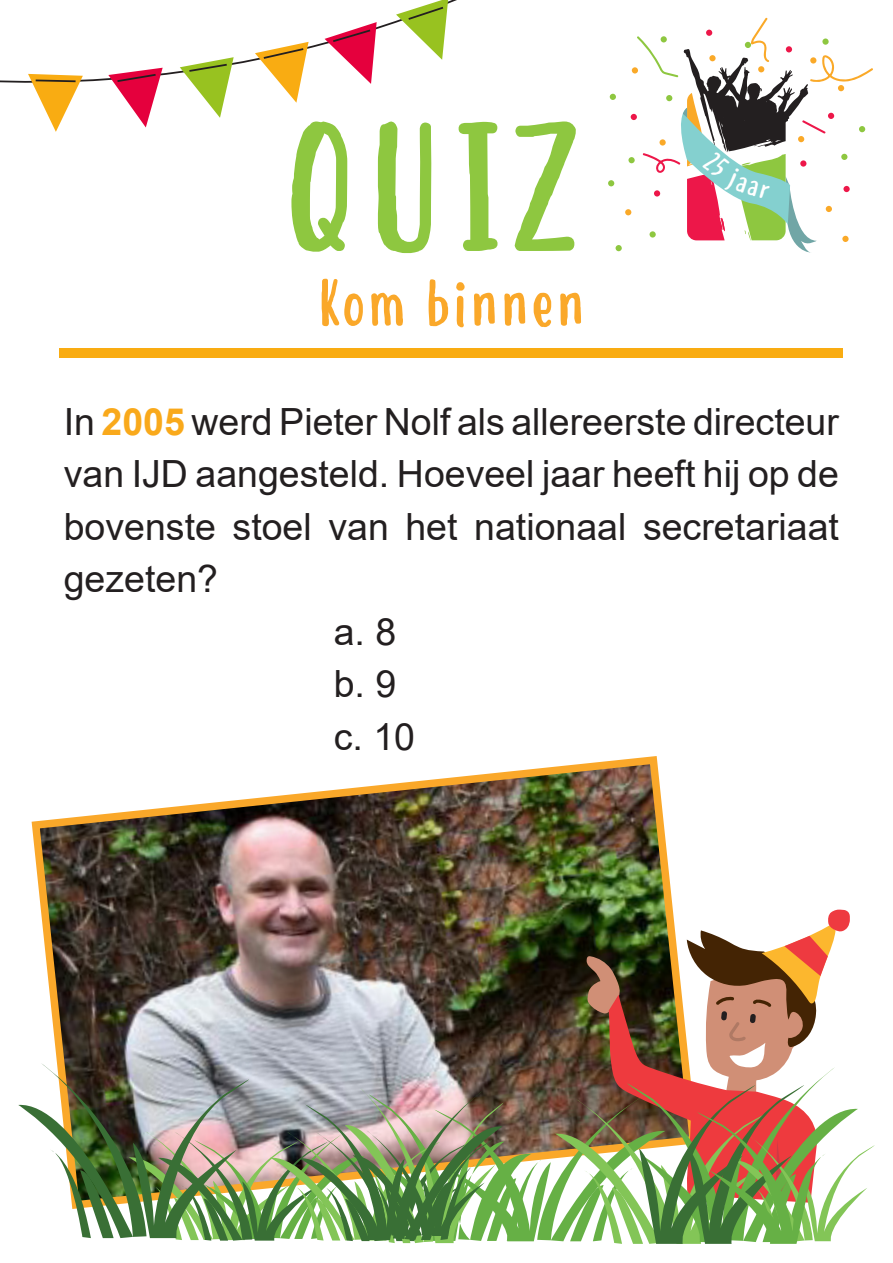
<style>
.page{position:relative;width:893px;height:1263px;background:#fff}
.page>*{position:absolute;margin:0;border:0;box-sizing:border-box;transform-origin:0 0}
.t1{font:178.65px "Hastoler";color:#8ec740}
.t2{font:66px "Hastoler";color:#faa82a}
.t3{font:37.5px "Arial";color:#231f20}
.s1{font-weight:700;color:#f9a91b}
</style>
<div class="page">
<img style="left:31px;top:756px;width:642px;height:153px">
<div style="left:615px;top:245px;width:7px;height:6px;background:#8ec740;border-radius:50%"></div>
<svg style="left:28px;top:22px;width:349px;height:110px"></svg>
<svg style="left:396px;top:0;width:52px;height:60px"></svg>
<div style="left:59px;top:349px;width:784px;height:9px;background:#f9ac12"></div>
<img style="left:18px;top:909px;width:857px;height:335px">
<svg style="left:625px;top:17px;width:248px;height:236px"></svg>
<p class="t1" style="left:280px;top:90px;width:302px">QUIZ</p>
<p class="t2" style="left:316px;top:267px;width:271px">Kom binnen</p>
<p class="t3" style="left:64px;top:396px;width:777px">In <span class="s1">2005</span> werd Pieter Nolf als allereerste directeur</p>
<p class="t3" style="left:64px;top:448px;width:777px">van IJD aangesteld. Hoeveel jaar heeft hij op de</p>
<p class="t3" style="left:64px;top:501px;width:777px">bovenste stoel van het nationaal secretariaat</p>
<p class="t3" style="left:64px;top:553px;width:156px">gezeten?</p>
<p class="t3" style="left:334px;top:606px;width:64px">a. 8</p>
<p class="t3" style="left:334px;top:658px;width:64px">b. 9</p>
<p class="t3" style="left:334px;top:711px;width:83px">c. 10</p>
</div>
